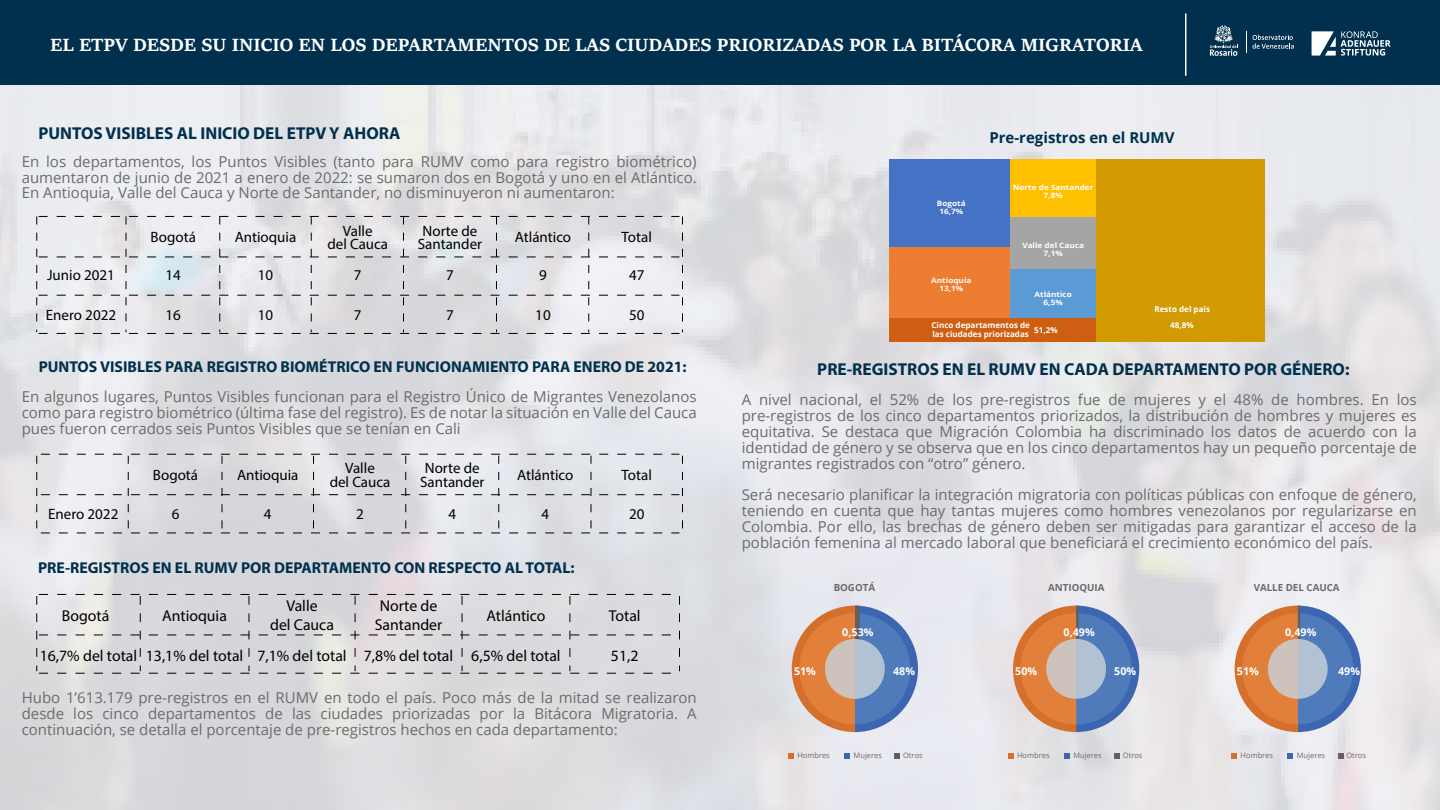
<style>
.page{position:relative;width:1440px;height:810px;background:#fff}
.page>*{position:absolute;margin:0;border:0;box-sizing:border-box;transform-origin:0 0}
.t1{font:700 19.5px "Sitka Subheading";color:#fff}
.t2{font:700 17.25px "Myriad Pro";color:#00304e}
.t3{font:15.75px/18.9px "Myriad Pro";color:#000;text-align:center}
.t4{font:700 15.75px "Myriad Pro";color:#00304e}
.t5{font:15px/15.8px "Open Sans";color:#6b6b6b;text-align:justify}
.t6{font:15px/13.5px "Myriad Pro";color:#000;text-align:center}
.t7{font:700 15px "Open Sans";color:#00304e}
.t8{font:700 10.73px "Open Sans";color:#fff}
.t9{font:700 9.75px "Open Sans";color:#6b6b6b}
.t10{font:700 8.1px/9px "Open Sans";color:#fff}
.t11{font:7.5px "Open Sans";color:#6b6b6b}
.t12{font:700 7.35px/7.9px "Open Sans";color:#fff;text-align:center;scale:1.12 1}
</style>
<div class="page">
<img style="left:0;top:84px;width:1440px;height:726px">
<div style="left:0;top:0;width:1440px;height:84px;background:#00304e"></div>
<svg style="left:1312px;top:31px;width:79px;height:25px"></svg>
<svg style="left:1252px;top:34px;width:42px;height:15px"></svg>
<svg style="left:1210px;top:25px;width:28px;height:31px"></svg>
<hr style="left:1185px;top:14px;width:1px;height:62px;background:#fff">
<svg style="left:36px;top:216px;width:647px;height:118px;background:#dedfe2"></svg>
<svg style="left:36px;top:454px;width:647px;height:80px;background:#dadbdf"></svg>
<svg style="left:36px;top:594px;width:644px;height:80px;background:#d6d5d8"></svg>
<div style="left:890px;top:159px;width:120px;height:89px;background:#4472c4"></div>
<div style="left:1010px;top:159px;width:86px;height:59px;background:#ffc000"></div>
<div style="left:1010px;top:218px;width:86px;height:52px;background:#a5a5a5"></div>
<div style="left:1010px;top:270px;width:86px;height:48px;background:#5b9bd5"></div>
<div style="left:890px;top:248px;width:120px;height:70px;background:#ed7d31"></div>
<div style="left:1096px;top:159px;width:169px;height:183px;background:#d19a00"></div>
<svg style="left:1232px;top:753px;width:5px;height:5px"></svg>
<svg style="left:1288px;top:753px;width:5px;height:5px"></svg>
<svg style="left:1338px;top:753px;width:5px;height:5px"></svg>
<svg style="left:1008px;top:753px;width:5px;height:5px"></svg>
<svg style="left:1064px;top:753px;width:6px;height:5px"></svg>
<svg style="left:1114px;top:753px;width:6px;height:5px"></svg>
<svg style="left:788px;top:753px;width:6px;height:5px"></svg>
<svg style="left:844px;top:753px;width:6px;height:5px"></svg>
<svg style="left:895px;top:753px;width:5px;height:5px"></svg>
<svg style="left:792px;top:606px;width:126px;height:126px;background:#ac9c9d"></svg>
<svg style="left:1013px;top:606px;width:126px;height:126px;background:#ac9b9c"></svg>
<hr style="left:1076px;top:606px;width:3px;height:33px;background:#606060">
<svg style="left:1235px;top:606px;width:126px;height:126px;background:#ae9d9e"></svg>
<hr style="left:1298px;top:606px;width:2px;height:33px;background:#606060">
<div style="left:890px;top:318px;width:206px;height:24px;background:#ce5e11"></div>
<h1 class="t1" style="left:50px;top:30px;width:1094px">EL ETPV DESDE SU INICIO EN LOS DEPARTAMENTOS DE LAS CIUDADES PRIORIZADAS POR LA BITÁCORA MIGRATORIA</h1>
<p class="t2" style="left:38px;top:122px;width:364px">PUNTOS VISIBLES AL INICIO DEL ETPV Y AHORA</p>
<p class="t5" style="left:22px;top:153px;width:676px">En los departamentos, los Puntos Visibles (tanto para RUMV como para registro biométrico) aumentaron de junio de 2021 a enero de 2022: se sumaron dos en Bogotá y uno en el Atlántico.<br>En Antioquia, Valle del Cauca y Norte de Santander, no disminuyeron ni aumentaron:</p>
<p class="t6" style="left:151px;top:230px;width:47px">Bogotá</p>
<p class="t6" style="left:327px;top:224px;width:62px">Valle<br>del Cauca</p>
<p class="t6" style="left:418px;top:224px;width:66px">Norte de<br>Santander</p>
<p class="t6" style="left:235px;top:230px;width:63px">Antioquia</p>
<p class="t6" style="left:515px;top:230px;width:58px">Atlántico</p>
<p class="t6" style="left:622px;top:230px;width:32px">Total</p>
<p class="t6" style="left:47px;top:268px;width:69px">Junio 2021</p>
<p class="t6" style="left:166px;top:268px;width:17px">14</p>
<p class="t6" style="left:258px;top:268px;width:17px">10</p>
<p class="t6" style="left:354px;top:268px;width:9px">7</p>
<p class="t6" style="left:446px;top:268px;width:9px">7</p>
<p class="t6" style="left:539px;top:268px;width:9px">9</p>
<p class="t6" style="left:46px;top:308px;width:72px">Enero 2022</p>
<p class="t6" style="left:166px;top:308px;width:17px">16</p>
<p class="t6" style="left:258px;top:308px;width:17px">10</p>
<p class="t6" style="left:354px;top:308px;width:9px">7</p>
<p class="t6" style="left:446px;top:308px;width:9px">7</p>
<p class="t6" style="left:535px;top:308px;width:17px">10</p>
<p class="t6" style="left:629px;top:268px;width:17px">47</p>
<p class="t6" style="left:629px;top:308px;width:17px">50</p>
<p class="t4" style="left:39px;top:357px;width:649px">PUNTOS VISIBLES PARA REGISTRO BIOMÉTRICO EN FUNCIONAMIENTO PARA ENERO DE 2021:</p>
<p class="t5" style="left:22px;top:389px;width:677px">En algunos lugares, Puntos Visibles funcionan para el Registro Único de Migrantes Venezolanos como para registro biométrico (última fase del registro). Es de notar la situación en Valle del Cauca pues fueron cerrados seis Puntos Visibles que se tenían en Cali</p>
<p class="t6" style="left:153px;top:468px;width:47px">Bogotá</p>
<p class="t6" style="left:330px;top:461px;width:62px">Valle<br>del Cauca</p>
<p class="t6" style="left:420px;top:461px;width:66px">Norte de<br>Santander</p>
<p class="t6" style="left:237px;top:468px;width:63px">Antioquia</p>
<p class="t6" style="left:517px;top:468px;width:58px">Atlántico</p>
<p class="t6" style="left:48px;top:507px;width:72px">Enero 2022</p>
<p class="t6" style="left:172px;top:507px;width:9px">6</p>
<p class="t6" style="left:264px;top:507px;width:9px">4</p>
<p class="t6" style="left:356px;top:507px;width:9px">2</p>
<p class="t6" style="left:448px;top:507px;width:9px">4</p>
<p class="t6" style="left:541px;top:507px;width:9px">4</p>
<p class="t4" style="left:38px;top:557px;width:538px">PRE-REGISTROS EN EL RUMV POR DEPARTAMENTO CON RESPECTO AL TOTAL:</p>
<p class="t3" style="left:62px;top:606px;width:49px">Bogotá</p>
<p class="t3" style="left:40px;top:646px;width:99px">16,7% del total</p>
<p class="t3" style="left:162px;top:606px;width:66px">Antioquia</p>
<p class="t3" style="left:146px;top:646px;width:99px">13,1% del total</p>
<p class="t3" style="left:270px;top:596px;width:65px">Valle<br>del Cauca</p>
<p class="t3" style="left:257px;top:646px;width:91px">7,1% del total</p>
<p class="t3" style="left:375px;top:596px;width:69px">Norte de<br>Santander</p>
<p class="t3" style="left:364px;top:646px;width:91px">7,8% del total</p>
<p class="t3" style="left:486px;top:606px;width:61px">Atlántico</p>
<p class="t3" style="left:471px;top:646px;width:91px">6,5% del total</p>
<p class="t6" style="left:622px;top:468px;width:32px">Total</p>
<p class="t6" style="left:629px;top:507px;width:17px">20</p>
<p class="t3" style="left:609px;top:606px;width:33px">Total</p>
<p class="t3" style="left:611px;top:646px;width:29px">51,2</p>
<p class="t5" style="left:22px;top:689px;width:677px">Hubo 1’613.179 pre-registros en el RUMV en todo el país. Poco más de la mitad se realizaron desde los cinco departamentos de las ciudades priorizadas por la Bitácora Migratoria. A continuación, se detalla el porcentaje de pre-registros hechos en cada departamento:</p>
<p class="t12" style="left:937px;top:199px;width:27px">Bogotá<br>16,7%</p>
<p class="t12" style="left:931px;top:276px;width:37px">Antioquia<br>13,1%</p>
<p class="t7" style="left:989px;top:127px;width:187px">Pre-registros en el RUMV</p>
<p class="t12" style="left:1013px;top:183px;width:74px">Norte de Santander<br>7,8%</p>
<p class="t12" style="left:1022px;top:241px;width:57px">Valle del Cauca<br>7,1%</p>
<p class="t12" style="left:1034px;top:291px;width:35px">Atlántico<br>6,5%</p>
<p class="t10" style="left:1155px;top:304px;width:57px">Resto del país</p>
<p class="t10" style="left:932px;top:320px;width:100px">Cinco departamentos de las ciudades priorizadas</p>
<p class="t10" style="left:1034px;top:325px;width:25px">51,2%</p>
<p class="t10" style="left:1170px;top:320px;width:25px">48,8%</p>
<p class="t2" style="left:817px;top:358px;width:534px">PRE-REGISTROS EN EL RUMV EN CADA DEPARTAMENTO POR GÉNERO:</p>
<p class="t5" style="left:742px;top:392px;width:677px">A nivel nacional, el 52% de los pre-registros fue de mujeres y el 48% de hombres. En los pre-registros de los cinco departamentos priorizados, la distribución de hombres y mujeres es equitativa. Se destaca que Migración Colombia ha discriminado los datos de acuerdo con la identidad de género y se observa que en los cinco departamentos hay un pequeño porcentaje de migrantes registrados con “otro” género.</p>
<p class="t5" style="left:742px;top:487px;width:677px">Será necesario planificar la integración migratoria con políticas públicas con enfoque de género, teniendo en cuenta que hay tantas mujeres como hombres venezolanos por regularizarse en Colombia. Por ello, las brechas de género deben ser mitigadas para garantizar el acceso de la población femenina al mercado laboral que beneficiará el crecimiento económico del país.</p>
<p class="t9" style="left:834px;top:581px;width:43px">BOGOTÁ</p>
<p class="t9" style="left:1048px;top:581px;width:58px">ANTIOQUIA</p>
<p class="t9" style="left:1254px;top:581px;width:88px">VALLE DEL CAUCA</p>
<p class="t8" style="left:842px;top:625px;width:33px">0,53%</p>
<p class="t8" style="left:1064px;top:625px;width:33px">0,49%</p>
<p class="t8" style="left:1285px;top:625px;width:33px">0,49%</p>
<p class="t8" style="left:794px;top:664px;width:23px">51%</p>
<p class="t8" style="left:893px;top:664px;width:23px">48%</p>
<p class="t8" style="left:1015px;top:664px;width:23px">50%</p>
<p class="t8" style="left:1114px;top:664px;width:23px">50%</p>
<p class="t8" style="left:1237px;top:664px;width:23px">51%</p>
<p class="t8" style="left:1338px;top:664px;width:23px">49%</p>
<p class="t11" style="left:797px;top:750px;width:34px">Hombres</p>
<p class="t11" style="left:1017px;top:750px;width:34px">Hombres</p>
<p class="t11" style="left:1073px;top:750px;width:30px">Mujeres</p>
<p class="t11" style="left:1123px;top:750px;width:21px">Otros</p>
<p class="t11" style="left:854px;top:750px;width:30px">Mujeres</p>
<p class="t11" style="left:903px;top:750px;width:21px">Otros</p>
<p class="t11" style="left:1241px;top:750px;width:34px">Hombres</p>
<p class="t11" style="left:1297px;top:750px;width:30px">Mujeres</p>
<p class="t11" style="left:1346px;top:750px;width:21px">Otros</p>
</div>
